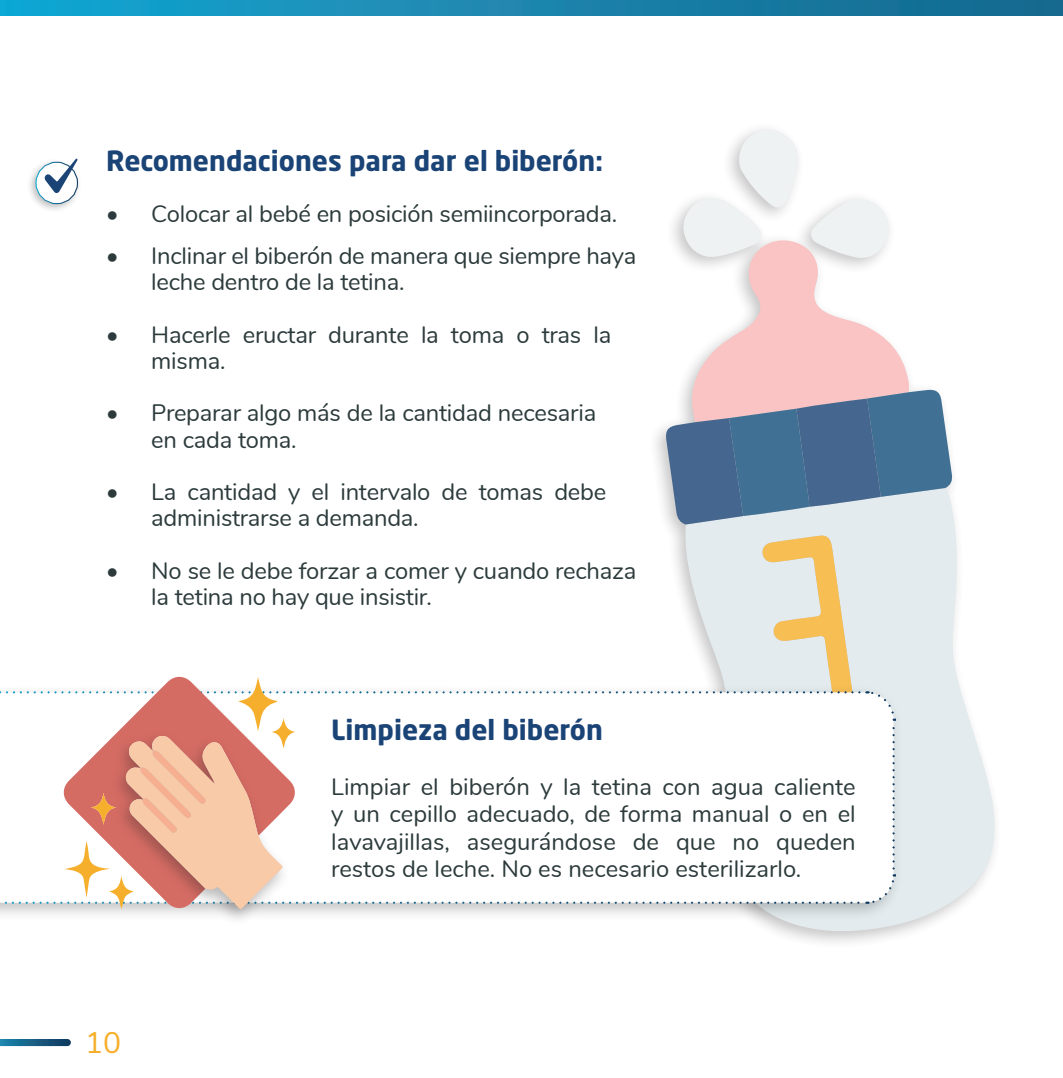
<style>
.page{position:relative;width:1063px;height:1078px;background:#fff}
.page>*{position:absolute;margin:0;border:0;box-sizing:border-box;transform-origin:0 0}
.t1{font:30px "Nunito";color:#f5af2b}
.t2{font:700 27.5px "Neo Sans Std";color:#1a4376}
.t3{font:23.75px/26.2px "Nunito";letter-spacing:-.01em;color:#2c3a3b}
</style>
<div class="page">
<svg style="left:685px;top:514px;width:311px;height:418px;fill:#e3ebee"></svg>
<svg style="left:665px;top:129px;width:288px;height:395px"></svg>
<div style="left:0;top:0;width:1063px;height:16px;background:linear-gradient(to right,#17a6d2,#18668c)"></div>
<svg style="left:0;top:1039px;width:71px;height:6px"></svg>
<div style="left:0;top:683px;width:903px;height:238px;background:#231f20;opacity:.28"></div>
<div style="left:110px;top:729px;width:181px;height:198px;background:#231f20;opacity:.32"></div>
<svg style="left:0;top:535px;width:896px;height:374px"></svg>
<div style="left:26px;top:157px;width:56px;height:56px;background:#231f20;opacity:.28"></div>
<div style="left:36px;top:162px;width:41px;height:42px;background:#fff;border-radius:50%"></div>
<div style="left:35px;top:162px;width:43px;height:42px;border:1px solid #fff;border-radius:50%"></div>
<svg style="left:45px;top:158px;width:33px;height:35px"></svg>
<p class="t2" style="left:106px;top:143px;width:498px">Recomendaciones para dar el biberón:</p>
<p class="t3" style="left:106px;top:200px;width:513px">• Colocar al bebé en posición semiincorporada.</p>
<p class="t3" style="left:151px;top:241px;width:487px;text-indent:-45px">• Inclinar el biberón de manera que siempre haya leche dentro de la tetina.</p>
<p class="t3" style="left:151px;top:320px;width:462px;text-indent:-45px">• Hacerle eructar durante la toma o tras la misma.</p>
<p class="t3" style="left:151px;top:398px;width:447px;text-indent:-45px">• Preparar algo más de la cantidad necesaria en cada toma.</p>
<p class="t3" style="left:151px;top:477px;width:457px;text-indent:-45px">• La cantidad y el intervalo de tomas debe administrarse a demanda.</p>
<p class="t3" style="left:151px;top:556px;width:487px;text-indent:-45px">• No se le debe forzar a comer y cuando rechaza la tetina no hay que insistir.</p>
<p class="t1" style="left:85px;top:1020px;width:38px">10</p>
<p class="t2" style="left:331px;top:711px;width:273px">Limpieza del biberón</p>
<p class="t3" style="left:331px;top:771px;width:526px;line-height:27.5px;text-align:justify">Limpiar el biberón y la tetina con agua caliente y un cepillo adecuado, de forma manual o en el lavavajillas, asegurándose de que no queden restos de leche. No es necesario esterilizarlo.</p>
</div>
